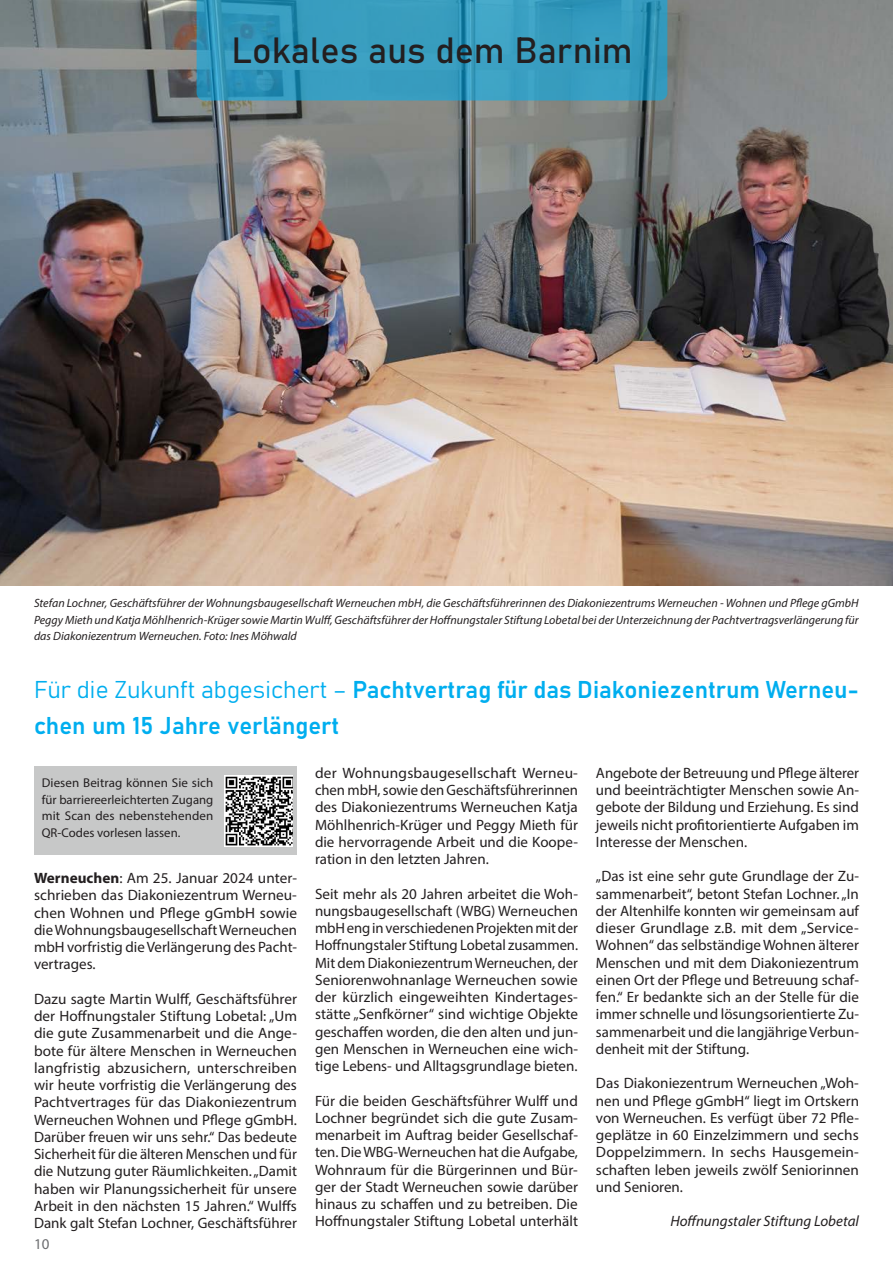
<style>
.page{position:relative;width:893px;height:1263px;background:#fff}
.page>*{position:absolute;margin:0;border:0;box-sizing:border-box;transform-origin:0 0}
.Title___Tip{font:36px "Bahnschrift";letter-spacing:-.005em;color:#231f20}
.Überschrift_Light{font:24px/36px "Bahnschrift";color:#00aeef}
.Blocksatz_Zwei{font:15px/17.2px "Myriad Pro";color:#231f20;text-align:justify}
.Blocksatz_Zwei-2{font:italic 15px "Myriad Pro";color:#231f20}
.t1{font:15px "Myriad Pro";color:#6c6d70}
.Blocksatz_Zwei-3{font:12.75px/16.5px "Myriad Pro";letter-spacing:.005em;color:#231f20;text-align:justify}
.Blocksatz_Zwei-4{font:italic 12px/16.5px "Myriad Pro";color:#231f20;text-align:justify}
.s1{font-weight:700}
</style>
<div class="page">
<img style="left:0;top:0;width:893px;height:585px">
<svg style="left:197px;top:0;width:470px;height:100px;background:#359abd"></svg>
<div style="left:34px;top:767px;width:263px;height:88px;background:#c7c8c8"></div>
<img style="left:224px;top:775px;width:68px;height:71px">
<p class="Title___Tip" style="left:231px;top:23px;width:403px">Lokales aus dem Barnim</p>
<p class="Blocksatz_Zwei-4" style="left:34px;top:595px;width:826px">Stefan Lochner, Geschäftsführer der Wohnungsbaugesellschaft Werneuchen mbH, die Geschäftsführerinnen des Diakoniezentrums Werneuchen - Wohnen und Pflege gGmbH Peggy Mieth und Katja Möhlhenrich-Krüger sowie Martin Wulff, Geschäftsführer der Hoffnungstaler Stiftung Lobetal bei der Unterzeichnung der Pachtvertragsverlängerung für das Diakoniezentrum Werneuchen. Foto: Ines Möhwald</p>
<p class="Überschrift_Light" style="left:34px;top:670px;width:826px">Für die Zukunft abgesichert – Pachtvertrag für das Diakoniezentrum Werneu&shy;chen um 15 Jahre verlängert</p>
<p class="Blocksatz_Zwei-3" style="left:42px;top:774px;width:173px">Diesen Beitrag können Sie sich für barriereerleichterten Zugang mit Scan des nebenstehenden QR-Codes vorlesen lassen.</p>
<p class="Blocksatz_Zwei" style="left:34px;top:869px;width:265px"><span class="s1">Werneuchen</span>: Am 25. Januar 2024 unter&shy;schrieben das Diakoniezentrum Werneu&shy;chen Wohnen und Pflege gGmbH sowie die Wohnungsbaugesellschaft Werneuchen mbH vorfristig die Verlängerung des Pacht&shy;vertrages.</p>
<p class="Blocksatz_Zwei" style="left:34px;top:990px;width:265px">Dazu sagte Martin Wulff, Geschäftsführer der Hoffnungstaler Stiftung Lobetal: „Um die gute Zusammenarbeit und die Ange&shy;bote für ältere Menschen in Werneuchen langfristig abzusichern, unterschreiben wir heute vorfristig die Verlängerung des Pachtvertrages für das Diakoniezentrum Werneuchen Wohnen und Pflege gGmbH.<br>Darüber freuen wir uns sehr.“ Das bedeute Sicherheit für die älteren Menschen und für die Nutzung guter Räumlichkeiten. „Damit haben wir Planungssicherheit für unsere Arbeit in den nächsten 15 Jahren.“ Wulffs Dank galt Stefan Lochner, Geschäftsführer</p>
<p class="t1" style="left:34px;top:1234px;width:17px">10</p>
<p class="Blocksatz_Zwei" style="left:315px;top:764px;width:265px">der Wohnungsbaugesellschaft Werneu&shy;chen mbH, sowie den Geschäftsführerinnen des Diakoniezentrums Werneuchen Katja Möhlhenrich-Krüger und Peggy Mieth für die hervorragende Arbeit und die Koope&shy;ration in den letzten Jahren.</p>
<p class="Blocksatz_Zwei" style="left:315px;top:885px;width:265px">Seit mehr als 20 Jahren arbeitet die Woh&shy;nungsbaugesellschaft (WBG) Werneuchen mbH eng in verschiedenen Projekten mit der Hoffnungstaler Stiftung Lobetal zusammen.<br>Mit dem Diakoniezentrum Werneuchen, der Seniorenwohnanlage Werneuchen sowie der kürzlich eingeweihten Kindertages&shy;stätte „Senfkörner“ sind wichtige Objekte geschaffen worden, die den alten und jun&shy;gen Menschen in Werneuchen eine wich&shy;tige Lebens- und Alltagsgrundlage bieten.</p>
<p class="Blocksatz_Zwei" style="left:315px;top:1092px;width:265px">Für die beiden Geschäftsführer Wulff und Lochner begründet sich die gute Zusam&shy;menarbeit im Auftrag beider Gesellschaf&shy;ten. Die WBG-Werneuchen hat die Aufgabe, Wohnraum für die Bürgerinnen und Bür&shy;ger der Stadt Werneuchen sowie darüber hinaus zu schaffen und zu betreiben. Die Hoffnungstaler Stiftung Lobetal unterhält</p>
<p class="Blocksatz_Zwei" style="left:596px;top:764px;width:265px">Angebote der Betreuung und Pflege älterer und beeinträchtigter Menschen sowie An&shy;gebote der Bildung und Erziehung. Es sind jeweils nicht profitorientierte Aufgaben im Interesse der Menschen.</p>
<p class="Blocksatz_Zwei" style="left:596px;top:867px;width:264px">„Das ist eine sehr gute Grundlage der Zu&shy;sammenarbeit“, betont Stefan Lochner. „In der Altenhilfe konnten wir gemeinsam auf dieser Grundlage z.B. mit dem „Service-Wohnen“ das selbständige Wohnen älterer Menschen und mit dem Diakoniezentrum einen Ort der Pflege und Betreuung schaf&shy;fen.“ Er bedankte sich an der Stelle für die immer schnelle und lösungsorientierte Zu&shy;sammenarbeit und die langjährige Verbun&shy;denheit mit der Stiftung.</p>
<p class="Blocksatz_Zwei" style="left:596px;top:1074px;width:265px">Das Diakoniezentrum Werneuchen „Woh&shy;nen und Pflege gGmbH“ liegt im Ortskern von Werneuchen. Es verfügt über 72 Pfle&shy;geplätze in 60 Einzelzimmern und sechs Doppelzimmern. In sechs Hausgemein&shy;schaften leben jeweils zwölf Seniorinnen und Senioren.</p>
<p class="Blocksatz_Zwei-2" style="left:670px;top:1212px;width:190px">Hoffnungstaler Stiftung Lobetal</p>
</div>
